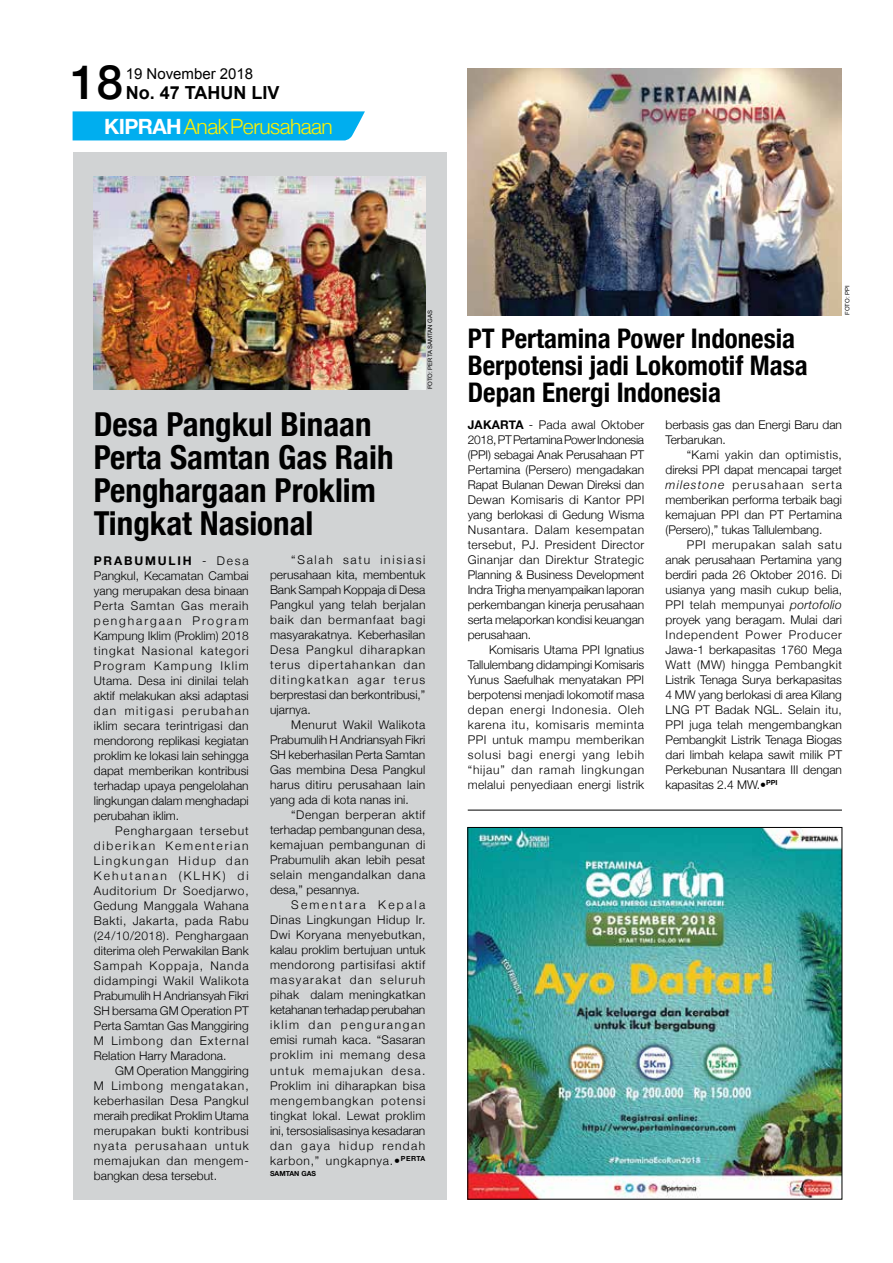
<style>
.page{position:relative;width:893px;height:1263px;background:#fff}
.page>*{position:absolute;margin:0;border:0;box-sizing:border-box;transform-origin:0 0}
.t1{font:500 47.25px "Helvetica Neue";color:#000}
.t2{font:700 condensed 33px/33px "Helvetica Neue";color:#000}
.t3{font:700 condensed 27px/27px "Helvetica Neue";color:#000}
.t4{font:300 21px "Helvetica Neue";letter-spacing:-.025em;color:#fff200}
.t5{font:700 18px "Arial";color:#000}
.t6{font:15px "Arial";color:#000}
.t7{font:300 12px/15px "Helvetica Neue";letter-spacing:.005em;color:#000;text-align:justify}
.t8{font:300 12px/15px "Helvetica Neue";letter-spacing:.04em;color:#000}
.t9{font:700 12px "Helvetica Neue";letter-spacing:.15em;color:#000}
.t10{font:700 7.05px "Helvetica Neue";letter-spacing:.005em;color:#000}
.t11{font:6px "Arial";color:#000}
.s1{font-weight:700;color:#fff}
.s2{font-weight:700}
.s3{font-style:italic}
</style>
<div class="page">
<svg style="left:72px;top:111px;width:293px;height:30px;background:#0fb2ef"></svg>
<img style="left:470px;top:829px;width:370px;height:368px">
<div style="left:468px;top:827px;width:374px;height:372px;border:1px solid #000"></div>
<div style="left:73px;top:152px;width:373px;height:1047px;background:#d1d3d4"></div>
<img style="left:94px;top:176px;width:331px;height:213px">
<img style="left:468px;top:68px;width:374px;height:247px">
<hr style="left:468px;top:810px;width:374px;height:1px;background:#000">
<h1 class="t1" style="left:70px;top:44px;width:54px">18</h1>
<p class="t6" style="left:126px;top:64px;width:129px">19 November 2018</p>
<h3 class="t5" style="left:126px;top:80px;width:155px">No. 47 TAHUN LIV</h3>
<h3 class="t4" style="left:104px;top:110px;width:230px"><span class="s1">KIP RAH</span> Anak Perusahaan</h3>
<p class="t11" style="left:426px;top:389px;width:80px;rotate:-90deg">foto: perta samtan gas</p>
<h2 class="t2" style="left:94px;top:405px;width:301px">Desa Pangkul Binaan<br>Perta Samtan Gas Raih<br>Penghargaan Proklim<br>Tingkat Nasional</h2>
<p class="t9" style="left:94px;top:551px;width:83px">PRABUMULIH</p>
<p class="t7" style="left:270px;top:552px;width:157px;text-indent:21px">“Salah satu inisiasi perusahaan kita, membentuk Bank Sampah Koppaja di Desa Pangkul yang telah berjalan baik dan bermanfaat bagi masyarakatnya. Keberhasilan Desa Pangkul diharapkan terus dipertahankan dan ditingkatkan agar terus berprestasi dan berkontribusi,” ujarnya.</p>
<p class="t7" style="left:270px;top:717px;width:157px;text-indent:21px">Menurut Wakil Walikota Prabumulih H Andriansyah Fikri SH keberhasilan Perta Samtan Gas membina Desa Pangkul harus ditiru perusahaan lain yang ada di kota nanas ini.</p>
<p class="t7" style="left:270px;top:807px;width:157px;text-indent:21px">“Dengan berperan aktif terhadap pembangunan desa, kemajuan pembangunan di Prabumulih akan lebih pesat selain mengandalkan dana desa,” pesannya.</p>
<p class="t7" style="left:270px;top:897px;width:157px;text-indent:21px">Sementara Kepala Dinas Lingkungan Hidup Ir.<br>Dwi Koryana menyebutkan, kalau proklim bertujuan untuk mendorong partisifasi aktif masyarakat dan seluruh pihak dalam meningkatkan ketahanan terhadap perubahan iklim dan pengurangan emisi rumah kaca. “Sasaran proklim ini memang desa untuk memajukan desa.<br>Proklim ini diharapkan bisa mengembangkan potensi tingkat lokal. Lewat proklim ini, tersosialisasinya kesadaran dan gaya hidup rendah karbon,” ungkapnya.•<sup>PERTA</sup></p>
<p class="t10" style="left:270px;top:1167px;width:47px">SAMTAN GAS</p>
<p class="t7" style="left:94px;top:552px;width:157px;text-indent:108px">- Desa Pangkul, Kecamatan Cambai yang merupakan desa binaan Perta Samtan Gas meraih penghargaan Program Kampung Iklim (Proklim) 2018 tingkat Nasional kategori Program Kampung Iklim Utama. Desa ini dinilai telah aktif melakukan aksi adaptasi dan mitigasi perubahan iklim secara terintrigasi dan mendorong replikasi kegiatan proklim ke lokasi lain sehingga dapat memberikan kontribusi terhadap upaya pengelolahan lingkungan dalam menghadapi perubahan iklim.</p>
<p class="t7" style="left:94px;top:822px;width:156px;text-indent:21px">Penghargaan tersebut diberikan Kementerian Lingkungan Hidup dan Kehutanan (KLHK) di Auditorium Dr Soedjarwo, Gedung Manggala Wahana Bakti, Jakarta, pada Rabu (24/10/2018). Penghargaan diterima oleh Perwakilan Bank Sampah Koppaja, Nanda didampingi Wakil Walikota Prabumulih H Andriansyah Fikri SH bersama GM Operation PT Perta Samtan Gas Manggiring M Limbong dan External Relation Harry Maradona.</p>
<p class="t8" style="left:94px;top:1062px;width:156px;text-indent:21px">GM Operation Manggiring<br>M Limbong mengatakan, keberhasilan Desa Pangkul meraih predikat Proklim Utama merupakan bukti kontribusi nyata perusahaan untuk memajukan dan mengem&shy;bangkan desa tersebut.</p>
<p class="t11" style="left:843px;top:315px;width:31px;rotate:-90deg">foto: ppi</p>
<h3 class="t3" style="left:468px;top:323px;width:342px">PT Pertamina Power Indonesia<br>Berpotensi jadi Lokomotif Masa<br>Depan Energi Indonesia</h3>
<p class="t7" style="left:468px;top:417px;width:178px"><span class="s2">JAKARTA</span> - Pada awal Oktober 2018, PT Pertamina Power Indonesia (PPI) sebagai Anak Perusahaan PT Pertamina (Persero) mengadakan Rapat Bulanan Dewan Direksi dan Dewan Komisaris di Kantor PPI yang berlokasi di Gedung Wisma Nusantara. Dalam kesempatan tersebut, PJ. President Director Ginanjar dan Direktur Strategic Planning &amp; Business Development Indra Trigha menyampaikan laporan perkembangan kinerja perusahaan serta melaporkan kondisi keuangan perusahaan.</p>
<p class="t7" style="left:468px;top:642px;width:178px;text-indent:21px">Komisaris Utama PPI Ignatius Tallulembang didampingi Komisaris Yunus Saefulhak menyatakan PPI berpotensi menjadi lokomotif masa depan energi Indonesia. Oleh karena itu, komisaris meminta PPI untuk mampu memberikan solusi bagi energi yang lebih “hijau” dan ramah lingkungan melalui penyediaan energi listrik</p>
<p class="t7" style="left:665px;top:417px;width:178px">berbasis gas dan Energi Baru dan<br>Terbarukan.</p>
<p class="t7" style="left:665px;top:447px;width:178px;text-indent:21px">“Kami yakin dan optimistis, direksi PPI dapat mencapai target <span class="s3">milestone</span> perusahaan serta memberikan performa terbaik bagi kemajuan PPI dan PT Pertamina (Persero),” tukas Tallulembang.</p>
<p class="t7" style="left:665px;top:537px;width:178px;text-indent:21px">PPI merupakan salah satu anak perusahaan Pertamina yang berdiri pada 26 Oktober 2016. Di usianya yang masih cukup belia, PPI telah mempunyai <span class="s3">portofolio </span>proyek yang beragam. Mulai dari Independent Power Producer Jawa-1 berkapasitas 1760 Mega Watt (MW) hingga Pembangkit Listrik Tenaga Surya berkapasitas 4 MW yang berlokasi di area Kilang LNG PT Badak NGL. Selain itu, PPI juga telah mengembangkan Pembangkit Listrik Tenaga Biogas dari limbah kelapa sawit milik PT Perkebunan Nusantara III dengan kapasitas 2.4 MW.•<sup>PPI</sup></p>
</div>
